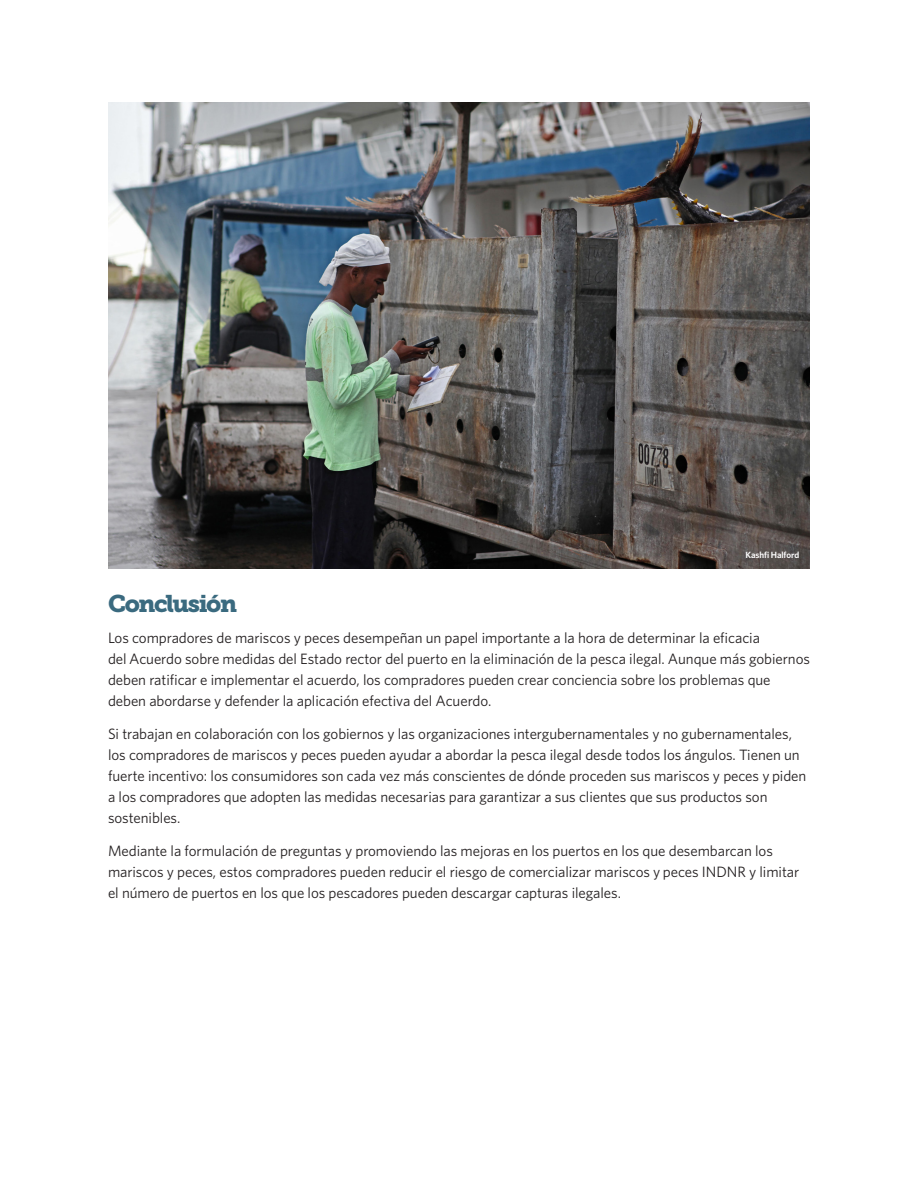
<style>
.page{position:relative;width:918px;height:1188px;background:#fff}
.page>*{position:absolute;margin:0;border:0;box-sizing:border-box;transform-origin:0 0}
.t1{font:24px "Museo Slab 900";letter-spacing:-.06em;color:#3a6a7f}
.Body{font:15px/21px "Whitney";letter-spacing:-.005em;color:#231f20}
.Photo_credit{font:600 9px "Whitney";letter-spacing:-.01em;color:#fff}
</style>
<div class="page">
<img style="left:108px;top:103px;width:702px;height:465px">
<p class="Photo_credit" style="left:745px;top:549px;width:55px">Kashfi Halford</p>
<h1 class="t1" style="left:108px;top:589px;width:131px">Conclusión</h1>
<p class="Body" style="left:108px;top:627px;width:704px">Los compradores de mariscos y peces desempeñan un papel importante a la hora de determinar la eficacia<br>del Acuerdo sobre medidas del Estado rector del puerto en la eliminación de la pesca ilegal. Aunque más gobiernos deben ratificar e implementar el acuerdo, los compradores pueden crear conciencia sobre los problemas que deben abordarse y defender la aplicación efectiva del Acuerdo.</p>
<p class="Body" style="left:108px;top:723px;width:700px">Si trabajan en colaboración con los gobiernos y las organizaciones intergubernamentales y no gubernamentales, los compradores de mariscos y peces pueden ayudar a abordar la pesca ilegal desde todos los ángulos. Tienen un fuerte incentivo: los consumidores son cada vez más conscientes de dónde proceden sus mariscos y peces y piden a los compradores que adopten las medidas necesarias para garantizar a sus clientes que sus productos son sostenibles.</p>
<p class="Body" style="left:108px;top:840px;width:693px">Mediante la formulación de preguntas y promoviendo las mejoras en los puertos en los que desembarcan los mariscos y peces, estos compradores pueden reducir el riesgo de comercializar mariscos y peces INDNR y limitar el número de puertos en los que los pescadores pueden descargar capturas ilegales.</p>
</div>
